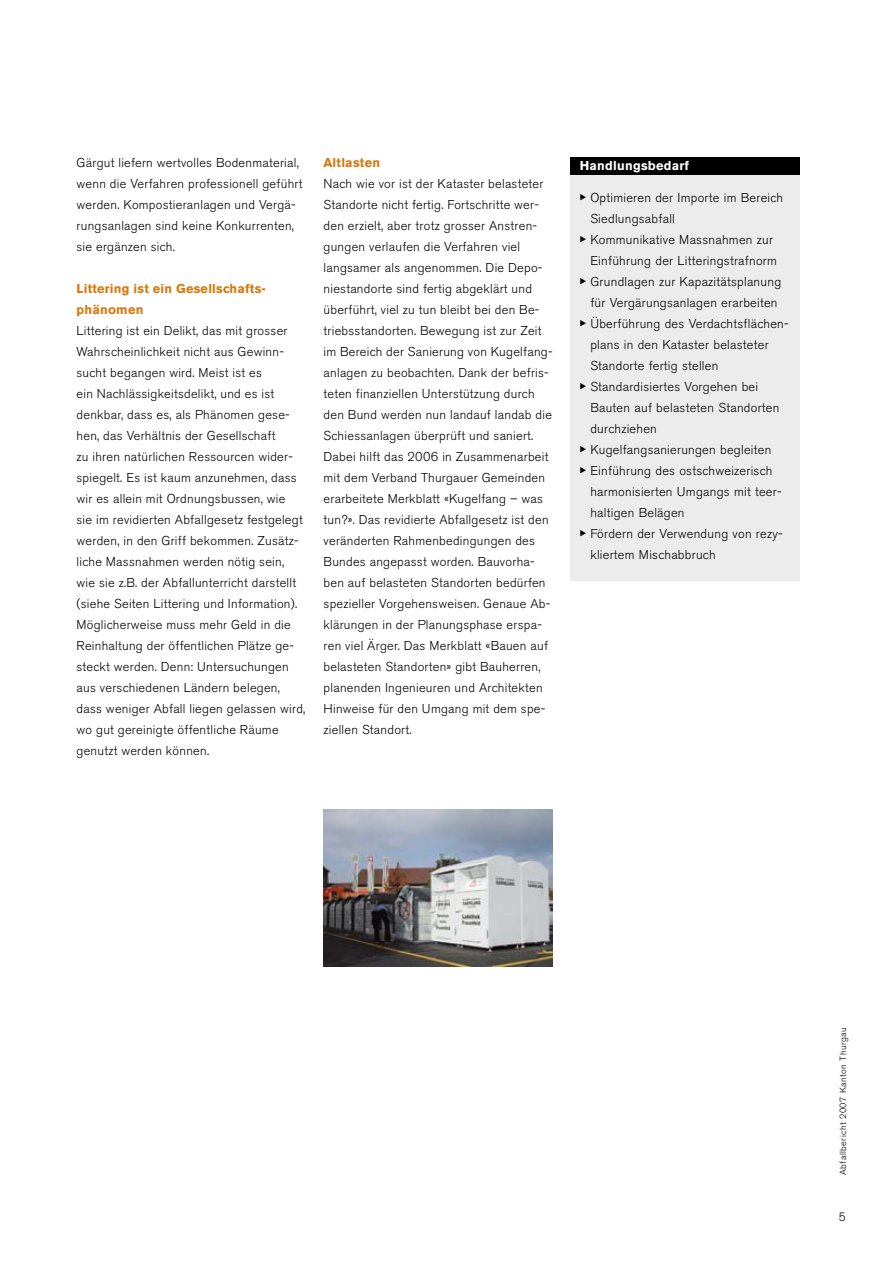
<style>
.page{position:relative;width:893px;height:1263px;background:#fff}
.page>*{position:absolute;margin:0;border:0;box-sizing:border-box;transform-origin:0 0}
.t1{font:300 12.75px/21px "Akzidenz Grotesk BE";letter-spacing:.02em;color:#000}
.t2{font:700 12.75px/21px "Akzidenz Grotesk BE";letter-spacing:.02em;color:#d7770a}
.t3{font:700 12.75px "Akzidenz Grotesk BE";letter-spacing:.02em;color:#fff}
.t4{font:300 9px "Akzidenz Grotesk BE";letter-spacing:.05em;color:#000}
</style>
<div class="page">
<div style="left:570px;top:159px;width:229px;height:422px;background:#ececec"></div>
<div style="left:570px;top:157px;width:229px;height:17px;background:#000"></div>
<img style="left:323px;top:809px;width:230px;height:157px">
<p class="t1" style="left:77px;top:152px;width:227px">Gärgut liefern wertvolles Bodenmaterial, wenn die Verfahren professionell geführt werden. Kompostieranlagen und Vergä&shy;rungsanlagen sind keine Konkurrenten, sie ergänzen sich.</p>
<p class="t2" style="left:77px;top:278px;width:191px">Littering ist ein Gesellschafts&shy;phänomen</p>
<p class="t1" style="left:77px;top:320px;width:230px">Littering ist ein Delikt, das mit grosser Wahrscheinlichkeit nicht aus Gewinn&shy;sucht begangen wird. Meist ist es<br>ein Nachlässigkeitsdelikt, und es ist denkbar, dass es, als Phänomen gese&shy;hen, das Verhältnis der Gesellschaft<br>zu ihren natürlichen Ressourcen wider&shy;spiegelt. Es ist kaum anzunehmen, dass wir es allein mit Ordnungsbussen, wie<br>sie im revidierten Abfallgesetz festgelegt werden, in den Griff bekommen. Zusätz&shy;liche Massnahmen werden nötig sein, wie sie z.B. der Abfallunterricht darstellt (siehe Seiten Littering und Information).<br>Möglicherweise muss mehr Geld in die Reinhaltung der öffentlichen Plätze ge&shy;steckt werden. Denn: Untersuchungen aus verschiedenen Ländern belegen, dass weniger Abfall liegen gelassen wird, wo gut gereinigte öffentliche Räume genutzt werden können.</p>
<p class="t2" style="left:324px;top:152px;width:58px">Altlasten</p>
<p class="t1" style="left:324px;top:173px;width:230px">Nach wie vor ist der Kataster belasteter Standorte nicht fertig. Fortschritte wer&shy;den erzielt, aber trotz grosser Anstren&shy;gungen verlaufen die Verfahren viel langsamer als angenommen. Die Depo&shy;niestandorte sind fertig abgeklärt und überführt, viel zu tun bleibt bei den Be&shy;triebsstandorten. Bewegung ist zur Zeit im Bereich der Sanierung von Kugelfang&shy;anlagen zu beobachten. Dank der befris&shy;teten finanziellen Unterstützung durch den Bund werden nun landauf landab die Schiessanlagen überprüft und saniert.<br>Dabei hilft das 2006 in Zusammenarbeit mit dem Verband Thurgauer Gemeinden erarbeitete Merkblatt «Kugelfang – was tun?». Das revidierte Abfallgesetz ist den veränderten Rahmenbedingungen des Bundes angepasst worden. Bauvorha&shy;ben auf belasteten Standorten bedürfen spezieller Vorgehensweisen. Genaue Ab&shy;klärungen in der Planungsphase erspa&shy;ren viel Ärger. Das Merkblatt «Bauen auf belasteten Standorten» gibt Bauherren, planenden Ingenieuren und Architekten Hinweise für den Umgang mit dem spe&shy;ziellen Standort.</p>
<p class="t3" style="left:580px;top:158px;width:111px">Handlungsbedarf</p>
<p class="t1" style="left:580px;top:187px;width:205px">▶ Optimieren der Importe im Bereich</p>
<p class="t1" style="left:590px;top:208px;width:86px">Siedlungsabfall</p>
<p class="t1" style="left:580px;top:229px;width:195px">▶ Kommunikative Massnahmen zur</p>
<p class="t1" style="left:590px;top:250px;width:188px">Einführung der Litteringstrafnorm</p>
<p class="t1" style="left:580px;top:271px;width:203px">▶ Grundlagen zur Kapazitätsplanung</p>
<p class="t1" style="left:590px;top:292px;width:189px">für Vergärungsanlagen erarbeiten</p>
<p class="t1" style="left:580px;top:313px;width:210px">▶ Überführung des Verdachtsflächen-</p>
<p class="t1" style="left:590px;top:334px;width:180px">plans in den Kataster belasteter</p>
<p class="t1" style="left:590px;top:355px;width:129px">Standorte fertig stellen</p>
<p class="t1" style="left:580px;top:376px;width:180px">▶ Standardisiertes Vorgehen bei</p>
<p class="t1" style="left:590px;top:397px;width:191px">Bauten auf belasteten Standorten</p>
<p class="t1" style="left:590px;top:418px;width:68px">durchziehen</p>
<p class="t1" style="left:580px;top:439px;width:193px">▶ Kugelfangsanierungen begleiten</p>
<p class="t1" style="left:580px;top:460px;width:194px">▶ Einführung des ostschweizerisch</p>
<p class="t1" style="left:590px;top:481px;width:193px">harmonisierten Umgangs mit teer-</p>
<p class="t1" style="left:590px;top:502px;width:96px">haltigen Belägen</p>
<p class="t1" style="left:580px;top:523px;width:205px">▶ Fördern der Verwendung von rezy-</p>
<p class="t1" style="left:590px;top:544px;width:127px">kliertem Mischabbruch</p>
<p class="t4" style="left:838px;top:1175px;width:150px;rotate:-90deg">Abfallbericht 2007 Kanton Thurgau</p>
</div>
